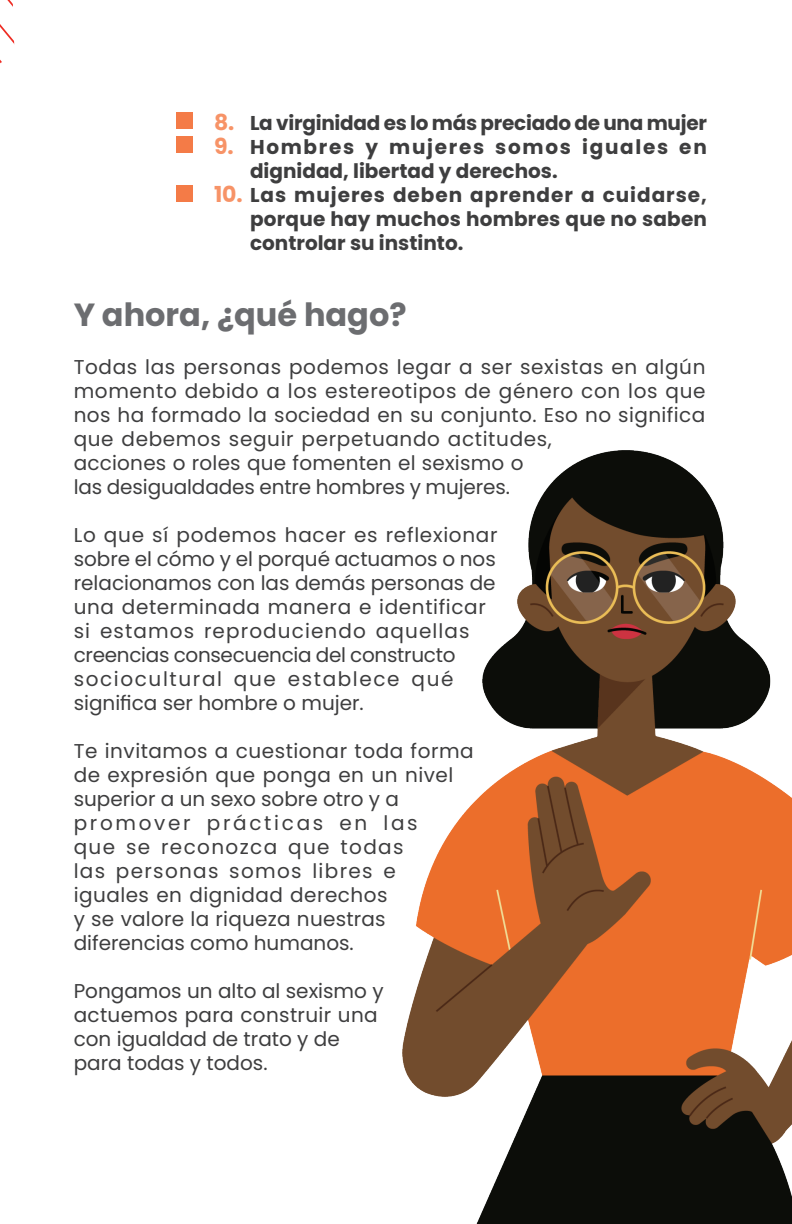
<style>
.page{position:relative;width:792px;height:1224px;background:#fff}
.page>*{position:absolute;margin:0;border:0;box-sizing:border-box;transform-origin:0 0}
.t1{font:700 32px "Poppins";color:#6c6d70}
.t2{font:20px/24px "Poppins";letter-spacing:.025em;color:#3e3e3f}
.t3{font:700 20px/24px "Poppins";color:#3e3e3f;text-align:justify}
.t4{font:20px/24px "Poppins";color:#3e3e3f}
.t5{font:700 20px/24px "Poppins";letter-spacing:.085em;color:#3e3e3f}
.s1{font-size:22px;color:#f79367}
</style>
<div class="page">
<svg style="left:0;top:0;width:14px;height:64px"></svg>
<div style="left:176px;top:113px;width:17px;height:16px;background:#f47b47"></div>
<div style="left:176px;top:137px;width:17px;height:16px;background:#f47b47"></div>
<div style="left:176px;top:185px;width:17px;height:16px;background:#f47b47"></div>
<img style="left:402px;top:451px;width:390px;height:773px">
<p class="t3" style="left:214px;top:111px;width:495px"><span class="s1">8.</span> La virginidad es lo más preciado de una mujer</p>
<p class="t5" style="left:250px;top:135px;width:458px;text-indent:-36px"><span class="s1">9.</span> Hombres y mujeres somos iguales en dignidad, libertad y derechos.</p>
<p class="t3" style="left:250px;top:183px;width:459px;text-indent:-36px"><span class="s1">10.</span> Las mujeres deben aprender a cuidarse, porque hay muchos hombres que no saben controlar su instinto.</p>
<h1 class="t1" style="left:74px;top:296px;width:334px">Y ahora, ¿qué hago?</h1>
<p class="t2" style="left:74px;top:355px;width:633px">Todas las personas podemos legar a ser sexistas en algún momento debido a los estereotipos de género con los que nos ha formado la sociedad en su conjunto. Eso no significa que debemos seguir perpetuando actitudes,<br>acciones o roles que fomenten el sexismo o<br>las desigualdades entre hombres y mujeres.</p>
<p class="t2" style="left:74px;top:523px;width:425px">Lo que sí podemos hacer es reflexionar sobre el cómo y el porqué actuamos o nos relacionamos con las demás personas de una determinada manera e identificar si estamos reproduciendo aquellas creencias consecuencia del constructo sociocultural que establece qué significa ser hombre o mujer.</p>
<p class="t2" style="left:74px;top:739px;width:401px">Te invitamos a cuestionar toda forma de expresión que ponga en un nivel superior a un sexo sobre otro y a promover prácticas en las<br>que se reconozca que todas<br>las personas somos libres e iguales en dignidad derechos<br>y se valore la riqueza nuestras diferencias como humanos.</p>
<p class="t4" style="left:74px;top:979px;width:312px">Pongamos un alto al sexismo y actuemos para construir una con igualdad de trato y de para todas y todos.</p>
</div>
